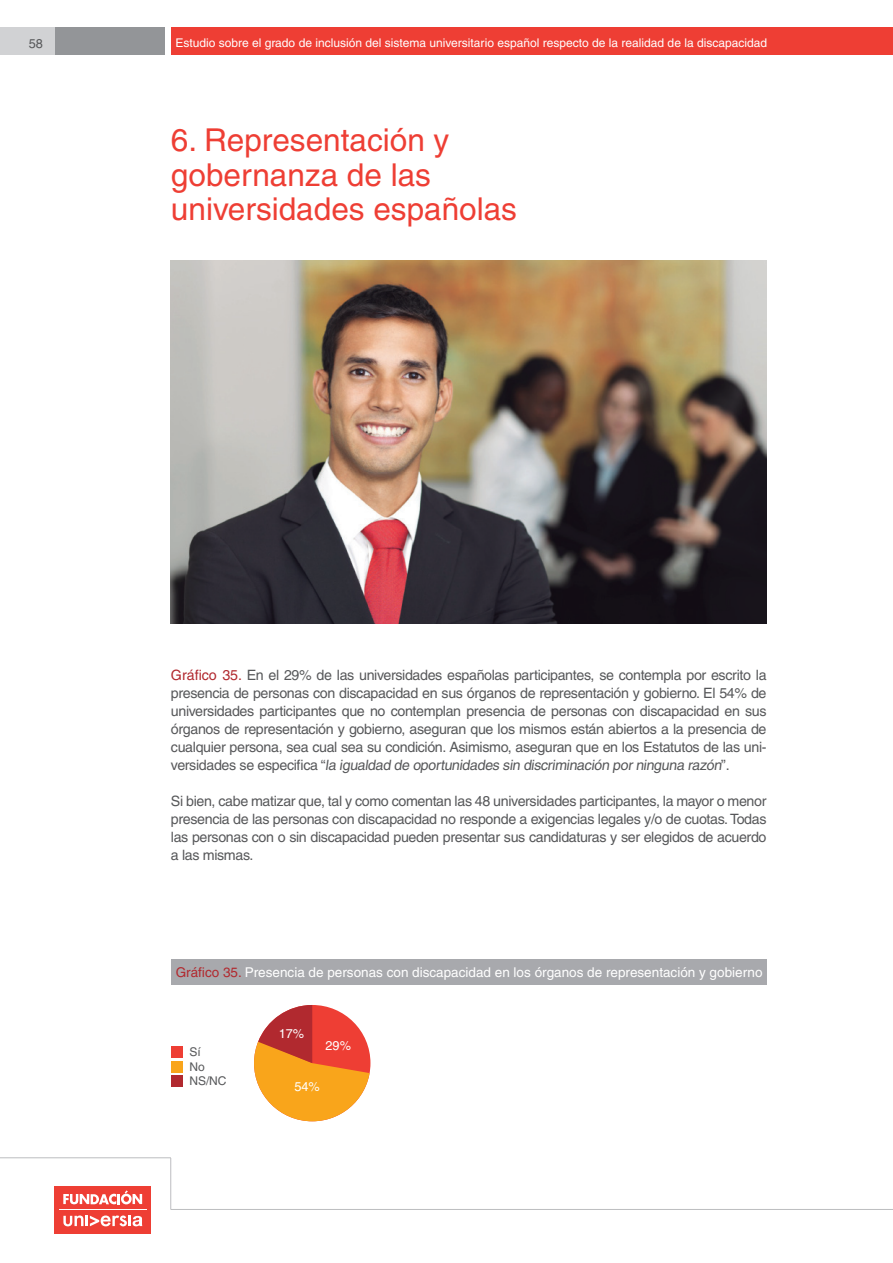
<style>
.page{position:relative;width:893px;height:1263px;background:#fff}
.page>*{position:absolute;margin:0;border:0;box-sizing:border-box;transform-origin:0 0}
.t1{font:31.5px/34.5px "Helvetica";color:#ee3e34}
.t2{font:14.25px/18px "Helvetica";letter-spacing:-.025em;color:#57585a;text-align:justify}
.t3{font:13.5px "Helvetica";color:#fff}
.t4{font:12.75px "Helvetica";color:#fff}
.t5{font:12.75px "Helvetica";color:#57585a}
.t6{font:12px "Helvetica";color:#fff}
.t7{font:12px/14.4px "Helvetica";letter-spacing:-.01em;color:#57585a}
.s1{color:#b1292f}
</style>
<div class="page">
<hr style="left:171px;top:1209px;width:721px;height:1px;background:#bcbdc0">
<hr style="left:0;top:1157px;width:171px;height:1px;background:#bcbdc0">
<hr style="left:170px;top:1158px;width:1px;height:52px;background:#bcbdc0">
<div style="left:55px;top:1186px;width:96px;height:47px;background:#ee3e34"></div>
<svg style="left:63px;top:1215px;width:79px;height:11px"></svg>
<svg style="left:63px;top:1190px;width:79px;height:14px"></svg>
<hr style="left:59px;top:1209px;width:87px;height:1px;background:#fff">
<img style="left:171px;top:261px;width:595px;height:363px">
<div style="left:171px;top:959px;width:595px;height:25px;background:#a8a9ad"></div>
<svg style="left:254px;top:1005px;width:115px;height:116px"></svg>
<div style="left:171px;top:1046px;width:12px;height:12px;background:#ee3e34"></div>
<div style="left:171px;top:1061px;width:12px;height:11px;background:#f9a51b"></div>
<div style="left:171px;top:1075px;width:12px;height:12px;background:#b1292f"></div>
<div style="left:55px;top:28px;width:109px;height:27px;background:#939598"></div>
<div style="left:0;top:28px;width:55px;height:27px;background:#d1d2d4"></div>
<div style="left:171px;top:28px;width:721px;height:27px;background:#ee3e34"></div>
<p class="t5" style="left:29px;top:36px;width:16px">58</p>
<p class="t6" style="left:175px;top:36px;width:593px">Estudio sobre el grado de inclusión del sistema universitario español respecto de la realidad de la discapacidad</p>
<h1 class="t1" style="left:171px;top:123px;width:347px">6. Representación y gobernanza de las universidades españolas</h1>
<p class="t2" style="left:171px;top:666px;width:597px"><span class="s1">Gráfico 35.</span> En el 29% de las universidades españolas participantes, se contempla por escrito la presencia de personas con discapacidad en sus órganos de representación y gobierno. El 54% de universidades participantes que no contemplan presencia de personas con discapacidad en sus órganos de representación y gobierno, aseguran que los mismos están abiertos a la presencia de cualquier persona, sea cual sea su condición. Asimismo, aseguran que en los Estatutos de las uni&shy;ve rs i d a d e s s e e s p e c i fi c a “ la igualdad de oportunidades sin discriminación por ninguna razón” .</p>
<p class="t2" style="left:171px;top:792px;width:597px">Si bien, cabe matizar que, tal y como comentan las 48 universidades participantes, la mayor o menor presencia de las personas con discapacidad no responde a exigencias legales y/o de cuotas. Todas las personas con o sin discapacidad pueden presentar sus candidaturas y ser elegidos de acuerdo a las mismas.</p>
<p class="t3" style="left:176px;top:964px;width:588px"><span class="s1">Gráfico 35.</span> Presencia de personas con discapacidad en los órganos de representación y gobierno</p>
<p class="t7" style="left:189px;top:1044px;width:38px">Sí<br>No<br>NS/NC</p>
<p class="t4" style="left:279px;top:1026px;width:27px">17%</p>
<p class="t4" style="left:325px;top:1038px;width:27px">29%</p>
<p class="t4" style="left:294px;top:1079px;width:27px">54%</p>
</div>
